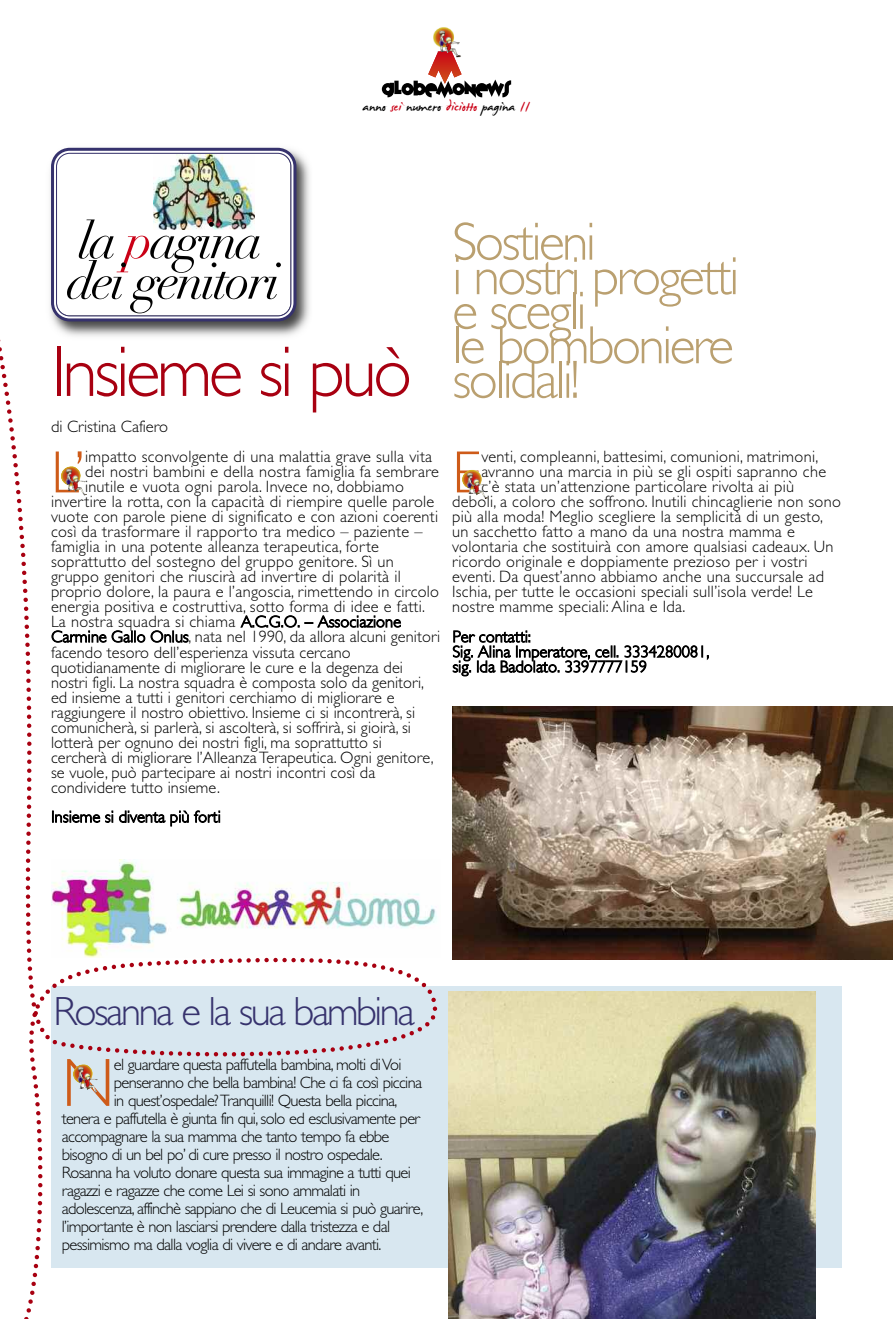
<style>
.page{position:relative;width:893px;height:1319px;background:#fff}
.page>*{position:absolute;margin:0;border:0;box-sizing:border-box;transform-origin:0 0}
.t1{font:300 72px "Gill Sans";letter-spacing:-.05em;color:#a80011}
.t2{font:300 68.55px "Gill Sans";color:#ce5b19}
.t3{font:300 59.85px "Gill Sans";color:#ce5b19}
.t4{font:300 54px "Gill Sans";letter-spacing:-.05em;color:#baa070}
.t5{font:italic 50.7px/40.5px "Didot";letter-spacing:-.05em;color:#000}
.t6{font:300 40.95px "Gill Sans";letter-spacing:-.06em;color:#36326d}
.t7{font:22.5px "James Fajardo";color:#000}
.t8{font:300 16.5px/15px "Gill Sans";letter-spacing:.005em;color:#000}
.t9{font:300 16.5px "Gill Sans";letter-spacing:-.04em;color:#000}
.s1{color:#ca0016}
</style>
<div class="page">
<img style="left:433px;top:27px;width:27px;height:24px">
<svg style="left:428px;top:51px;width:83px;height:47px"></svg>
<img style="left:462px;top:470px;width:26px;height:29px">
<img style="left:452px;top:706px;width:441px;height:252px">
<div style="left:51px;top:985px;width:791px;height:282px;background:#d8e7f0"></div>
<img style="left:448px;top:991px;width:368px;height:327px">
<svg style="left:0;top:79px;width:441px;height:1239px"></svg>
<h3 class="t7" style="left:363px;top:95px;width:169px">anno <span class="s1">sei</span> numero <span class="s1">diciotto</span> pagina <span class="s1">11</span></h3>
<h3 class="t5" style="left:67px;top:221px;width:215px">la <span class="s1">p</span>agina dei genitori</h3>
<h1 class="t1" style="left:51px;top:329px;width:363px">Insieme si può</h1>
<p class="t8" style="left:51px;top:419px;width:119px">di Cristina Cafiero</p>
<h3 class="t3" style="left:51px;top:436px;width:35px">L’</h3>
<p class="t8" style="left:85px;top:449px;width:349px">impatto sconvolgente di una malattia grave sulla vita</p>
<p class="t8" style="left:85px;top:464px;width:355px">dei nostri bambini e della nostra famiglia fa sembrare</p>
<p class="t8" style="left:85px;top:479px;width:320px">inutile e vuota ogni parola. Invece no, dobbiamo</p>
<p class="t8" style="left:51px;top:494px;width:385px">invertire la rotta, con la capacità di riempire quelle parole</p>
<p class="t8" style="left:51px;top:509px;width:389px">vuote con parole piene di significato e con azioni coerenti</p>
<p class="t8" style="left:51px;top:524px;width:373px">così da trasformare il rapporto tra medico – paziente –</p>
<p class="t8" style="left:51px;top:539px;width:330px">famiglia in una potente alleanza terapeutica, forte</p>
<p class="t8" style="left:51px;top:554px;width:344px">soprattutto del sostegno del gruppo genitore. Sì un</p>
<p class="t8" style="left:51px;top:569px;width:351px">gruppo genitori che riuscirà ad invertire di polarità il</p>
<p class="t8" style="left:51px;top:584px;width:390px">proprio dolore, la paura e l’angoscia, rimettendo in circolo</p>
<p class="t8" style="left:51px;top:599px;width:376px">energia positiva e costruttiva, sotto forma di idee e fatti.</p>
<p class="t8" style="left:51px;top:614px;width:352px">La nostra squadra si chiama A.C.G.O. – Associazione</p>
<p class="t8" style="left:51px;top:629px;width:390px">Carmine Gallo Onlus, nata nel 1990, da allora alcuni genitori</p>
<p class="t8" style="left:51px;top:644px;width:301px">facendo tesoro dell’esperienza vissuta cercano</p>
<p class="t8" style="left:51px;top:659px;width:353px">quotidianamente di migliorare le cure e la degenza dei</p>
<p class="t8" style="left:51px;top:674px;width:375px">nostri figli. La nostra squadra è composta solo da genitori,</p>
<p class="t8" style="left:51px;top:689px;width:345px">ed insieme a tutti i genitori cerchiamo di migliorare e</p>
<p class="t8" style="left:51px;top:704px;width:366px">raggiungere il nostro obiettivo. Insieme ci si incontrerà, si</p>
<p class="t8" style="left:51px;top:719px;width:362px">comunicherà, si parlerà, si ascolterà, si soffrirà, si gioirà, si</p>
<p class="t8" style="left:51px;top:734px;width:332px">lotterà per ognuno dei nostri figli, ma soprattutto si</p>
<p class="t8" style="left:51px;top:749px;width:384px">cercherà di migliorare l’Alleanza Terapeutica. Ogni genitore,</p>
<p class="t8" style="left:51px;top:764px;width:326px">se vuole, può partecipare ai nostri incontri così da</p>
<p class="t8" style="left:51px;top:779px;width:170px">condividere tutto insieme.</p>
<p class="t8" style="left:51px;top:809px;width:171px">Insieme si diventa più forti</p>
<h3 class="t4" style="left:452px;top:209px;width:145px">Sostieni</h3>
<h3 class="t4" style="left:452px;top:244px;width:289px">i nostri progetti</h3>
<h3 class="t4" style="left:452px;top:278px;width:136px">e scegli</h3>
<h3 class="t4" style="left:452px;top:313px;width:283px">le bomboniere</h3>
<h3 class="t4" style="left:452px;top:347px;width:129px">solidali!</h3>
<h3 class="t3" style="left:452px;top:436px;width:31px">E</h3>
<p class="t8" style="left:481px;top:449px;width:338px">venti, compleanni, battesimi, comunioni, matrimoni,</p>
<p class="t8" style="left:481px;top:464px;width:346px">avranno una marcia in più se gli ospiti sapranno che</p>
<p class="t8" style="left:481px;top:479px;width:314px">c’è stata un’attenzione particolare rivolta ai più</p>
<p class="t8" style="left:452px;top:494px;width:390px">deboli, a coloro che soffrono. Inutili chincaglierie non sono</p>
<p class="t8" style="left:452px;top:509px;width:372px">più alla moda! Meglio scegliere la semplicità di un gesto,</p>
<p class="t8" style="left:452px;top:524px;width:344px">un sacchetto fatto a mano da una nostra mamma e</p>
<p class="t8" style="left:452px;top:539px;width:383px">volontaria che sostituirà con amore qualsiasi cadeaux. Un</p>
<p class="t8" style="left:452px;top:554px;width:357px">ricordo originale e doppiamente prezioso per i vostri</p>
<p class="t8" style="left:452px;top:569px;width:373px">eventi. Da quest’anno abbiamo anche una succursale ad</p>
<p class="t8" style="left:452px;top:584px;width:362px">Ischia, per tutte le occasioni speciali sull’isola verde! Le</p>
<p class="t8" style="left:452px;top:599px;width:235px">nostre mamme speciali: Alina e Ida.</p>
<p class="t8" style="left:452px;top:629px;width:258px">Per contatti:<br>Sig. Alina Imperatore, cell. 3334280081, sig. Ida Badolato. 3397777159</p>
<h3 class="t6" style="left:53px;top:987px;width:363px">Rosanna e la sua bambina</h3>
<h2 class="t2" style="left:62px;top:1041px;width:54px">N</h2>
<p class="t9" style="left:114px;top:1054px;width:289px">el guardare questa paffutella bambina, molti diVoi</p>
<p class="t9" style="left:114px;top:1072px;width:310px">penseranno che bella bambina! Che ci fa così piccina</p>
<p class="t9" style="left:114px;top:1090px;width:285px">in quest’ospedale?Tranquilli! Questa bella piccina,</p>
<p class="t9" style="left:62px;top:1108px;width:360px">tenera e paffutella è giunta fin qui, solo ed esclusivamente per</p>
<p class="t9" style="left:62px;top:1126px;width:329px">accompagnare la sua mamma che tanto tempo fa ebbe</p>
<p class="t9" style="left:62px;top:1144px;width:322px">bisogno di un bel po’ di cure presso il nostro ospedale.</p>
<p class="t9" style="left:62px;top:1162px;width:351px">Rosanna ha voluto donare questa sua immagine a tutti quei</p>
<p class="t9" style="left:62px;top:1180px;width:300px">ragazzi e ragazze che come Lei si sono ammalati in</p>
<p class="t9" style="left:62px;top:1198px;width:363px">adolescenza, affinchè sappiano che di Leucemia si può guarire,</p>
<p class="t9" style="left:62px;top:1216px;width:330px">l’importante è non lasciarsi prendere dalla tristezza e dal</p>
<p class="t9" style="left:62px;top:1234px;width:321px">pessimismo ma dalla voglia di vivere e di andare avanti.</p>
</div>
